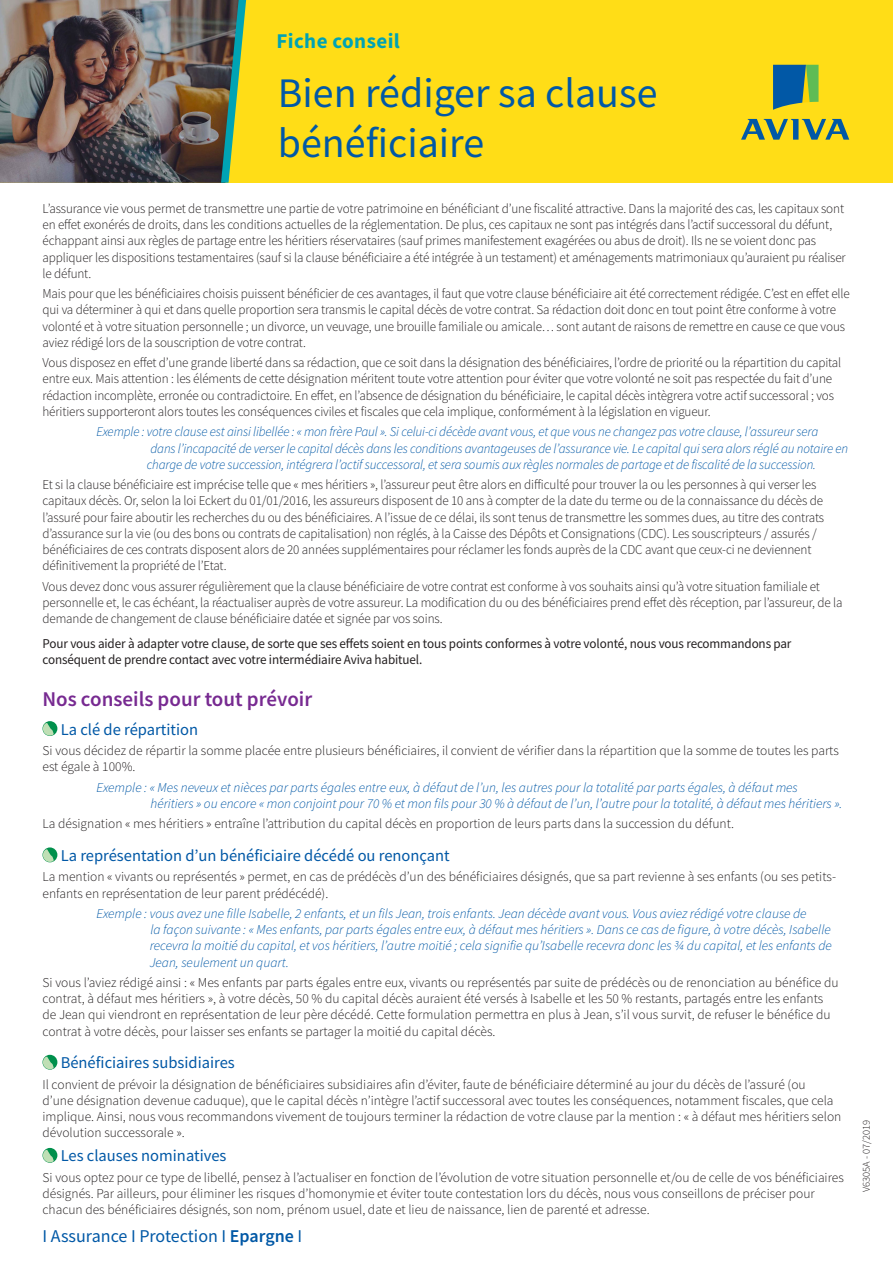
<style>
.page{position:relative;width:893px;height:1263px;background:#fff}
.page>*{position:absolute;margin:0;border:0;box-sizing:border-box;transform-origin:0 0}
.t1{font:42px/50.4px "Source Sans Pro";color:#0158a6}
.Titre_filet{font:600 21px "Source Sans Pro";color:#772a91}
.t2{font:700 21px "Source Sans Pro";letter-spacing:.02em;color:#00a3b4}
.t3{font:18px "Source Sans Pro";color:#0158a6}
.Titre_filet-2{font:16.5px "Source Sans Pro";color:#0158a6}
.Titre_filet-3{font:300 13.5px/16.2px "Source Sans Pro";letter-spacing:-.01em;color:#231f20}
.Titre_filet-4{font:italic 300 13.5px/16.2px "Source Sans Pro";color:#0158a6}
.Titre_filet-5{font:13.5px/16.2px "Source Sans Pro";letter-spacing:-.01em;color:#231f20}
.t4{font:300 10.5px "Source Sans Pro";color:#231f20}
.s1{font-weight:600}
</style>
<div class="page">
<div style="left:43px;top:721px;width:14px;height:15px;background:#00904c;border-radius:50%"></div>
<svg style="left:43px;top:723px;width:12px;height:13px"></svg>
<svg style="left:43px;top:847px;width:14px;height:15px"></svg>
<svg style="left:43px;top:849px;width:12px;height:13px"></svg>
<div style="left:43px;top:1055px;width:14px;height:15px;background:#00904c;border-radius:50%"></div>
<svg style="left:43px;top:1056px;width:12px;height:13px"></svg>
<div style="left:43px;top:1148px;width:14px;height:15px;background:#00904c;border-radius:50%"></div>
<svg style="left:43px;top:1150px;width:12px;height:12px"></svg>
<div style="left:0;top:0;width:893px;height:183px;background:#ffdd17"></div>
<img style="left:0;top:0;width:217px;height:183px">
<svg style="left:217px;top:0;width:30px;height:183px"></svg>
<svg style="left:741px;top:119px;width:108px;height:21px"></svg>
<svg style="left:773px;top:65px;width:45px;height:45px;background:#438379"></svg>
<p class="t2" style="left:276px;top:27px;width:125px">Fiche conseil</p>
<p class="t1" style="left:278px;top:68px;width:381px">Bien rédiger sa clause bénéficiaire</p>
<p class="Titre_filet-3" style="left:43px;top:200px;width:805px">L’assurance vie vous permet de transmettre une partie de votre patrimoine en bénéficiant d’une fiscalité attractive. Dans la majorité des cas, les capitaux sont en effet exonérés de droits, dans les conditions actuelles de la réglementation. De plus, ces capitaux ne sont pas intégrés dans l’actif successoral du défunt, échappant ainsi aux règles de partage entre les héritiers réservataires (sauf primes manifestement exagérées ou abus de droit). Ils ne se voient donc pas appliquer les dispositions testamentaires (sauf si la clause bénéficiaire a été intégrée à un testament) et aménagements matrimoniaux qu’auraient pu réaliser le défunt.</p>
<p class="Titre_filet-3" style="left:43px;top:286px;width:809px">Mais pour que les bénéficiaires choisis puissent bénéficier de ces avantages, il faut que votre clause bénéficiaire ait été correctement rédigée. C’est en effet elle qui va déterminer à qui et dans quelle proportion sera transmis le capital décès de votre contrat. Sa rédaction doit donc en tout point être conforme à votre volonté et à votre situation personnelle ; un divorce, un veuvage, une brouille familiale ou amicale… sont autant de raisons de remettre en cause ce que vous aviez rédigé lors de la souscription de votre contrat.</p>
<p class="Titre_filet-3" style="left:43px;top:355px;width:800px">Vous disposez en effet d’une grande liberté dans sa rédaction, que ce soit dans la désignation des bénéficiaires, l’ordre de priorité ou la répartition du capital entre eux. Mais attention : les éléments de cette désignation méritent toute votre attention pour éviter que votre volonté ne soit pas respectée du fait d’une rédaction incomplète, erronée ou contradictoire. En effet, en l’absence de désignation du bénéficiaire, le capital décès intègrera votre actif successoral ; vos héritiers supporteront alors toutes les conséquences civiles et fiscales que cela implique, conformément à la législation en vigueur.</p>
<p class="Titre_filet-4" style="left:147px;top:424px;width:703px;text-indent:-50px">Exemple : votre clause est ainsi libellée : « mon frère Paul ». Si celui-ci décède avant vous, et que vous ne changez pas votre clause, l’assureur sera<br>dans l’incapacité de verser le capital décès dans les conditions avantageuses de l’assurance vie. Le capital qui sera alors réglé au notaire en charge de votre succession, intégrera l’actif successoral, et sera soumis aux règles normales de partage et de fiscalité de la succession.</p>
<p class="Titre_filet-3" style="left:43px;top:477px;width:783px">Et si la clause bénéficiaire est imprécise telle que « mes héritiers », l’assureur peut être alors en difficulté pour trouver la ou les personnes à qui verser les capitaux décès. Or, selon la loi Eckert du 01/01/2016, les assureurs disposent de 10 ans à compter de la date du terme ou de la connaissance du décès de l’assuré pour faire aboutir les recherches du ou des bénéficiaires. A l’issue de ce délai, ils sont tenus de transmettre les sommes dues, au titre des contrats d’assurance sur la vie (ou des bons ou contrats de capitalisation) non réglés, à la Caisse des Dépôts et Consignations (CDC). Les souscripteurs / assurés / bénéficiaires de ces contrats disposent alors de 20 années supplémentaires pour réclamer les fonds auprès de la CDC avant que ceux-ci ne deviennent définitivement la propriété de l’Etat.</p>
<p class="Titre_filet-3" style="left:43px;top:578px;width:802px">Vous devez donc vous assurer régulièrement que la clause bénéficiaire de votre contrat est conforme à vos souhaits ainsi qu’à votre situation familiale et personnelle et, le cas échéant, la réactualiser auprès de votre assureur. La modification du ou des bénéficiaires prend effet dès réception, par l’assureur, de la demande de changement de clause bénéficiaire datée et signée par vos soins.</p>
<p class="Titre_filet-5" style="left:43px;top:635px;width:750px">Pour vous aider à adapter votre clause, de sorte que ses effets soient en tous points conformes à votre volonté, nous vous recommandons par conséquent de prendre contact avec votre intermédiaire Aviva habituel.</p>
<p class="Titre_filet" style="left:43px;top:685px;width:271px">Nos conseils pour tout prévoir</p>
<p class="Titre_filet-2" style="left:61px;top:718px;width:139px">La clé de répartition</p>
<p class="Titre_filet-3" style="left:43px;top:742px;width:798px">Si vous décidez de répartir la somme placée entre plusieurs bénéficiaires, il convient de vérifier dans la répartition que la somme de toutes les parts est égale à 100%.</p>
<p class="Titre_filet-4" style="left:151px;top:779px;width:693px;text-indent:-54px">Exemple : « Mes neveux et nièces par parts égales entre eux, à défaut de l’un, les autres pour la totalité par parts égales, à défaut mes héritiers » ou encore « mon conjoint pour 70 % et mon fils pour 30 % à défaut de l’un, l’autre pour la totalité, à défaut mes héritiers ».</p>
<p class="Titre_filet-3" style="left:43px;top:816px;width:693px">La désignation « mes héritiers » entraîne l’attribution du capital décès en proportion de leurs parts dans la succession du défunt.</p>
<p class="Titre_filet-2" style="left:61px;top:845px;width:391px">La représentation d’un bénéficiaire décédé ou renonçant</p>
<p class="Titre_filet-3" style="left:43px;top:869px;width:795px">La mention « vivants ou représentés » permet, en cas de prédécès d’un des bénéficiaires désignés, que sa part revienne à ses enfants (ou ses petits&shy;enfants en représentation de leur parent prédécédé).</p>
<p class="Titre_filet-4" style="left:150px;top:905px;width:684px;text-indent:-53px">Exemple : vous avez une fille Isabelle, 2 enfants, et un fils Jean, trois enfants. Jean décède avant vous. Vous aviez rédigé votre clause de<br>la façon suivante : « Mes enfants, par parts égales entre eux, à défaut mes héritiers ». Dans ce cas de figure, à votre décès, Isabelle recevra la moitié du capital, et vos héritiers, l’autre moitié ; cela signifie qu’Isabelle recevra donc les ¾ du capital, et les enfants de Jean, seulement un quart.</p>
<p class="Titre_filet-3" style="left:43px;top:974px;width:798px">Si vous l’aviez rédigé ainsi : « Mes enfants par parts égales entre eux, vivants ou représentés par suite de prédécès ou de renonciation au bénéfice du contrat, à défaut mes héritiers », à votre décès, 50 % du capital décès auraient été versés à Isabelle et les 50 % restants, partagés entre les enfants de Jean qui viendront en représentation de leur père décédé. Cette formulation permettra en plus à Jean, s’il vous survit, de refuser le bénéfice du contrat à votre décès, pour laisser ses enfants se partager la moitié du capital décès.</p>
<p class="Titre_filet-2" style="left:61px;top:1052px;width:176px">Bénéficiaires subsidiaires</p>
<p class="Titre_filet-3" style="left:43px;top:1076px;width:800px">Il convient de prévoir la désignation de bénéficiaires subsidiaires afin d’éviter, faute de bénéficiaire déterminé au jour du décès de l’assuré (ou<br>d’une désignation devenue caduque), que le capital décès n’intègre l’actif successoral avec toutes les conséquences, notamment fiscales, que cela implique. Ainsi, nous vous recommandons vivement de toujours terminer la rédaction de votre clause par la mention : « à défaut mes héritiers selon dévolution successorale ».</p>
<p class="Titre_filet-2" style="left:61px;top:1145px;width:167px">Les clauses nominatives</p>
<p class="Titre_filet-3" style="left:43px;top:1169px;width:803px">Si vous optez pour ce type de libellé, pensez à l’actualiser en fonction de l’évolution de votre situation personnelle et/ou de celle de vos bénéficiaires désignés. Par ailleurs, pour éliminer les risques d’homonymie et éviter toute contestation lors du décès, nous vous conseillons de préciser pour chacun des bénéficiaires désignés, son nom, prénom usuel, date et lieu de naissance, lien de parenté et adresse.</p>
<p class="t3" style="left:43px;top:1224px;width:261px">I Assurance I Protection I <span class="s1">Epargne</span> I</p>
<p class="t4" style="left:860px;top:1192px;width:74px;rotate:-90deg">V6305A - 07/2019</p>
</div>
